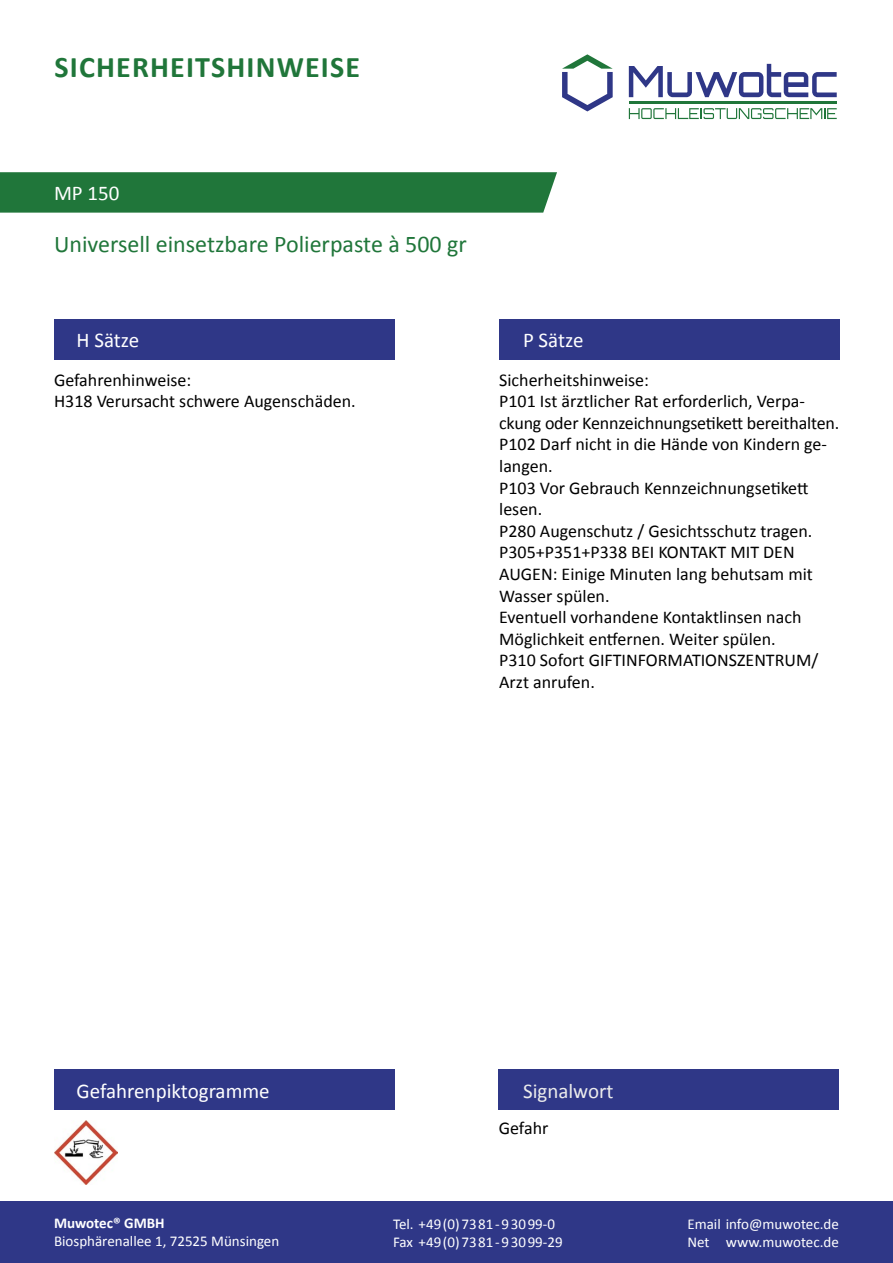
<style>
.page{position:relative;width:893px;height:1263px;background:#fff}
.page>*{position:absolute;margin:0;border:0;box-sizing:border-box;transform-origin:0 0}
.t1{font:700 30px "Calibri";letter-spacing:.04em;color:#20763a}
.t2{font:24px "Calibri";color:#20763a}
.t3{font:21px "Calibri";color:#fff}
.t4{font:21px "Calibri";color:#ececec}
.t5{font:18px/21.6px "Calibri";color:#000}
.t6{font:15px/18px "Calibri";color:#fff}
.t7{font:700 15px "Calibri";color:#fff}
</style>
<div class="page">
<div style="left:54px;top:319px;width:340px;height:40px;background:#2f3787"></div>
<div style="left:499px;top:319px;width:340px;height:40px;background:#2f3787"></div>
<div style="left:499px;top:1069px;width:340px;height:41px;background:#2f3787"></div>
<div style="left:0;top:172px;width:557px;height:41px;background:#20763a"></div>
<div style="left:54px;top:1069px;width:340px;height:41px;background:#2f3787"></div>
<div style="left:0;top:1201px;width:893px;height:62px;background:#2f3787"></div>
<svg style="left:562px;top:54px;width:51px;height:57px"></svg>
<svg style="left:629px;top:64px;width:208px;height:33px"></svg>
<hr style="left:629px;top:101px;width:208px;height:2px;background:#20763a">
<svg style="left:629px;top:108px;width:208px;height:11px"></svg>
<img style="left:54px;top:1120px;width:64px;height:64px">
<h1 class="t1" style="left:55px;top:48px;width:307px">SICHERHEITSHINWEISE</h1>
<p class="t3" style="left:54px;top:180px;width:67px">MP 150</p>
<h2 class="t2" style="left:54px;top:229px;width:414px">Universell einsetzbare Polierpaste à 500 gr</h2>
<p class="t3" style="left:77px;top:327px;width:64px">H Sätze</p>
<p class="t3" style="left:523px;top:327px;width:62px">P Sätze</p>
<p class="t5" style="left:54px;top:368px;width:303px">Gefahrenhinweise:<br>H318 Verursacht schwere Augenschäden.</p>
<p class="t5" style="left:499px;top:368px;width:342px">Sicherheitshinweise:<br>P101 Ist ärztlicher Rat erforderlich, Verpa&shy;ckung oder Kennzeichnungsetikett bereithalten.<br>P102 Darf nicht in die Hände von Kindern ge&shy;langen.<br>P103 Vor Gebrauch Kennzeichnungsetikett lesen.<br>P280 Augenschutz / Gesichtsschutz tragen.<br>P305+P351+P338 BEI KONTAKT MIT DEN<br>AUGEN: Einige Minuten lang behutsam mit<br>Wasser spülen.<br>Eventuell vorhandene Kontaktlinsen nach<br>Möglichkeit entfernen. Weiter spülen.<br>P310 Sofort GIFTINFORMATIONSZENTRUM/<br>Arzt anrufen.</p>
<p class="t3" style="left:77px;top:1077px;width:195px">Gefahrenpiktogramme</p>
<p class="t7" style="left:54px;top:1213px;width:112px">Muwotec® GMBH</p>
<p class="t6" style="left:54px;top:1231px;width:227px">Biosphärenallee 1, 72525 Münsingen</p>
<p class="t4" style="left:523px;top:1077px;width:92px">Signalwort</p>
<p class="t5" style="left:499px;top:1116px;width:51px">Gefahr</p>
<p class="t6" style="left:393px;top:1214px;width:171px">Tel. +49(0)7381-93099-0<br>Fax +49(0)7381-93099-29</p>
<p class="t6" style="left:687px;top:1214px;width:153px">Email info@muwotec.de<br>Net www.muwotec.de</p>
</div>
